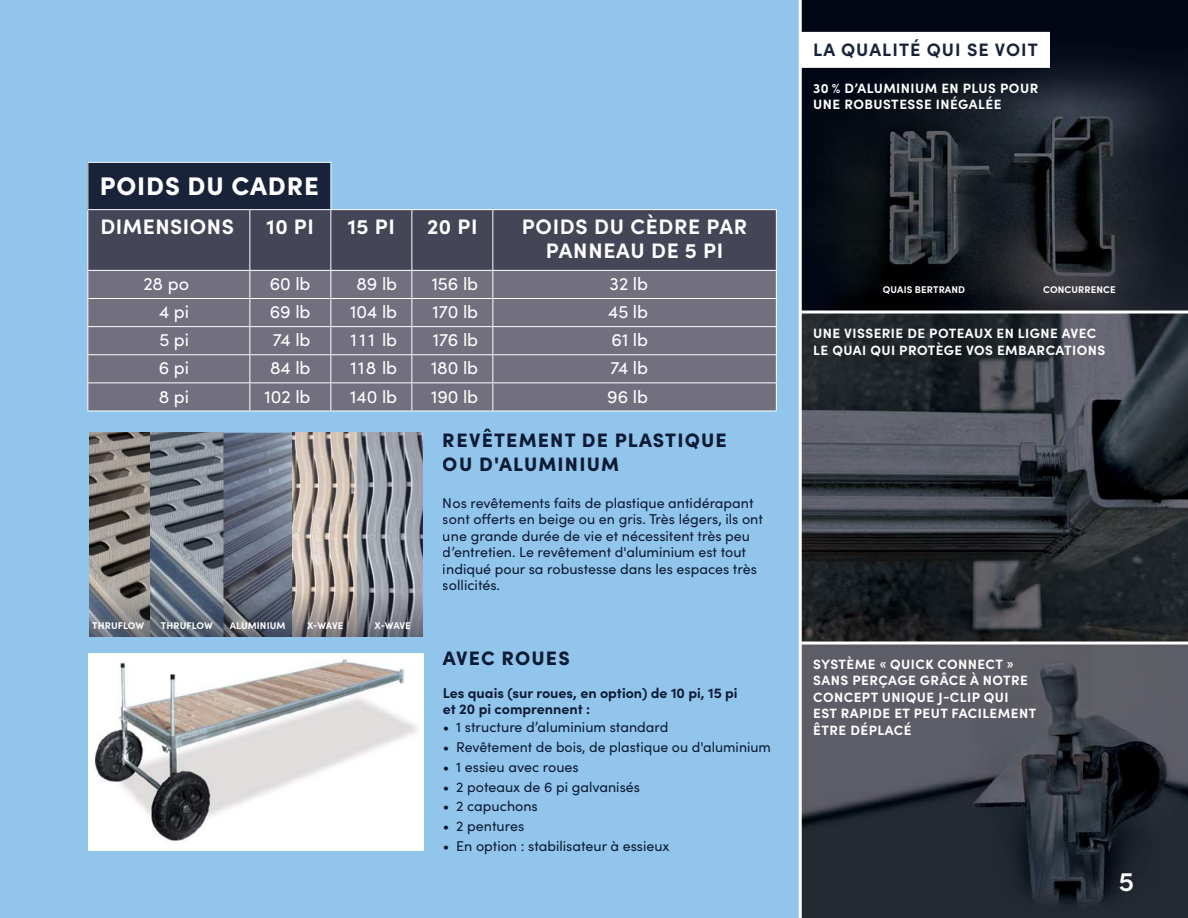
<style>
.page{position:relative;width:1188px;height:918px;background:#92c5eb}
.page>*{position:absolute;margin:0;border:0;box-sizing:border-box;transform-origin:0 0}
.t1{font:600 27px "Sofia Pro";color:#fff}
.t2{font:900 25.5px "Sofia Pro";letter-spacing:.035em;color:#fff}
.t3{font:700 21px/24px "Sofia Pro";letter-spacing:.035em;color:#fff;text-align:center}
.t4{font:900 19.5px/24px "Sofia Pro";letter-spacing:.06em;color:#182238}
.t5{font:18px "Sofia Pro";color:#fff}
.t6{font:700 18px "Sofia Pro";letter-spacing:.06em;color:#182238}
.t7{font:14.25px/16.5px "Sofia Pro";color:#182238}
.t8{font:700 14.25px/16.5px "Sofia Pro";color:#182238}
.t9{font:700 13.5px/16.5px "Sofia Pro";letter-spacing:.035em;color:#fff}
.t10{font:700 9.75px "Sofia Pro";letter-spacing:.01em;color:#fff}
</style>
<div class="page">
<img style="left:88px;top:653px;width:335px;height:197px">
<svg style="left:409px;top:838px;width:5px;height:5px"></svg>
<img style="left:89px;top:433px;width:134px;height:141px">
<img style="left:223px;top:433px;width:70px;height:66px">
<img style="left:223px;top:499px;width:70px;height:75px">
<img style="left:293px;top:433px;width:130px;height:141px">
<svg style="left:89px;top:574px;width:334px;height:63px;background:#767880"></svg>
<svg style="left:799px;top:0;width:389px;height:918px;background:#2c3038"></svg>
<hr style="left:800px;top:311px;width:388px;height:3px;background:#fff">
<hr style="left:800px;top:642px;width:388px;height:3px;background:#fff">
<div style="left:88px;top:162px;width:243px;height:48px;background:#182238"></div>
<hr style="left:87px;top:162px;width:163px;height:1px;background:#fff">
<hr style="left:87px;top:163px;width:1px;height:46px;background:#fff">
<hr style="left:250px;top:162px;width:81px;height:1px;background:#fff">
<hr style="left:330px;top:163px;width:1px;height:46px;background:#fff">
<hr style="left:87px;top:209px;width:163px;height:1px;background:#fff">
<hr style="left:250px;top:209px;width:81px;height:1px;background:#fff">
<hr style="left:331px;top:209px;width:81px;height:1px;background:#fff">
<hr style="left:412px;top:209px;width:81px;height:1px;background:#fff">
<hr style="left:493px;top:209px;width:284px;height:1px;background:#fff">
<svg style="left:87px;top:210px;width:690px;height:201px;background:#696877"></svg>
<hr style="left:87px;top:411px;width:163px;height:1px;background:#fff">
<hr style="left:250px;top:411px;width:81px;height:1px;background:#fff">
<hr style="left:331px;top:411px;width:81px;height:1px;background:#fff">
<hr style="left:412px;top:411px;width:81px;height:1px;background:#fff">
<hr style="left:493px;top:411px;width:284px;height:1px;background:#fff">
<div style="left:800px;top:32px;width:250px;height:36px;background:#fff"></div>
<h2 class="t2" style="left:100px;top:166px;width:221px">POIDS DU CADRE</h2>
<h3 class="t3" style="left:100px;top:213px;width:135px">DIMENSIONS</h3>
<h3 class="t3" style="left:267px;top:213px;width:49px">10 PI</h3>
<h3 class="t3" style="left:348px;top:213px;width:49px">15 PI</h3>
<h3 class="t3" style="left:427px;top:213px;width:52px">20 PI</h3>
<h3 class="t3" style="left:522px;top:213px;width:227px">POIDS DU CÈDRE PAR<br>PANNEAU DE 5 PI</h3>
<p class="t5" style="left:143px;top:271px;width:47px">28 po</p>
<p class="t5" style="left:270px;top:271px;width:42px">60 lb</p>
<p class="t5" style="left:356px;top:271px;width:42px">89 lb</p>
<p class="t5" style="left:432px;top:271px;width:48px">156 lb</p>
<p class="t5" style="left:610px;top:271px;width:40px">32 lb</p>
<p class="t5" style="left:159px;top:299px;width:32px">4 pi</p>
<p class="t5" style="left:270px;top:299px;width:42px">69 lb</p>
<p class="t5" style="left:350px;top:299px;width:48px">104 lb</p>
<p class="t5" style="left:433px;top:299px;width:47px">170 lb</p>
<p class="t5" style="left:608px;top:299px;width:42px">45 lb</p>
<p class="t5" style="left:159px;top:327px;width:31px">5 pi</p>
<p class="t5" style="left:273px;top:327px;width:39px">74 lb</p>
<p class="t5" style="left:350px;top:327px;width:48px">111 lb</p>
<p class="t5" style="left:433px;top:327px;width:47px">176 lb</p>
<p class="t5" style="left:611px;top:327px;width:38px">61 lb</p>
<p class="t5" style="left:159px;top:355px;width:32px">6 pi</p>
<p class="t5" style="left:270px;top:355px;width:42px">84 lb</p>
<p class="t5" style="left:351px;top:355px;width:48px">118 lb</p>
<p class="t5" style="left:431px;top:355px;width:49px">180 lb</p>
<p class="t5" style="left:610px;top:355px;width:39px">74 lb</p>
<p class="t5" style="left:159px;top:383px;width:32px">8 pi</p>
<p class="t5" style="left:265px;top:383px;width:47px">102 lb</p>
<p class="t5" style="left:350px;top:383px;width:48px">140 lb</p>
<p class="t5" style="left:431px;top:383px;width:49px">190 lb</p>
<p class="t5" style="left:607px;top:383px;width:42px">96 lb</p>
<p class="t10" style="left:92px;top:618px;width:54px">THRUFLOW</p>
<p class="t10" style="left:161px;top:618px;width:54px">THRUFLOW</p>
<p class="t10" style="left:230px;top:618px;width:57px">ALUMINIUM</p>
<p class="t10" style="left:307px;top:618px;width:38px">X-WAVE</p>
<p class="t10" style="left:375px;top:618px;width:38px">X-WAVE</p>
<h3 class="t4" style="left:443px;top:427px;width:285px">REVÊTEMENT DE PLASTIQUE<br>OU D'ALUMINIUM</h3>
<p class="t7" style="left:443px;top:494px;width:322px">Nos revêtements faits de plastique antidérapant sont offerts en beige ou en gris. Très légers, ils ont une grande durée de vie et nécessitent très peu d’entretien. Le revêtement d'aluminium est tout indiqué pour sa robustesse dans les espaces très sollicités.</p>
<h3 class="t4" style="left:443px;top:645px;width:128px">AVEC ROUES</h3>
<p class="t8" style="left:443px;top:684px;width:296px">Les quais (sur roues, en option) de 10 pi, 15 pi et 20 pi comprennent :</p>
<p class="t7" style="left:443px;top:718px;width:227px">• 1 structure d’aluminium standard</p>
<p class="t7" style="left:443px;top:738px;width:330px">• Revêtement de bois, de plastique ou d'aluminium</p>
<p class="t7" style="left:443px;top:758px;width:137px">• 1 essieu avec roues</p>
<p class="t7" style="left:443px;top:778px;width:199px">• 2 poteaux de 6 pi galvanisés</p>
<p class="t7" style="left:443px;top:797px;width:97px">• 2 capuchons</p>
<p class="t7" style="left:443px;top:817px;width:83px">• 2 pentures</p>
<p class="t7" style="left:443px;top:837px;width:228px">• En option : stabilisateur à essieux</p>
<p class="t6" style="left:813px;top:36px;width:226px">LA QUALITÉ QUI SE VOIT</p>
<p class="t9" style="left:813px;top:79px;width:227px">30 % D’ALUMINIUM EN PLUS POUR<br>UNE ROBUSTESSE INÉGALÉE</p>
<p class="t10" style="left:883px;top:282px;width:84px">QUAIS BERTRAND</p>
<p class="t10" style="left:1043px;top:282px;width:74px">CONCURRENCE</p>
<p class="t9" style="left:813px;top:324px;width:294px">UNE VISSERIE DE POTEAUX EN LIGNE AVEC<br>LE QUAI QUI PROTÈGE VOS EMBARCATIONS</p>
<p class="t9" style="left:813px;top:655px;width:224px">SYSTÈME « QUICK CONNECT »<br>SANS PERÇAGE GRÂCE À NOTRE<br>CONCEPT UNIQUE J-CLIP QUI<br>EST RAPIDE ET PEUT FACILEMENT<br>ÊTRE DÉPLACÉ</p>
<h1 class="t1" style="left:1119px;top:861px;width:17px">5</h1>
</div>
